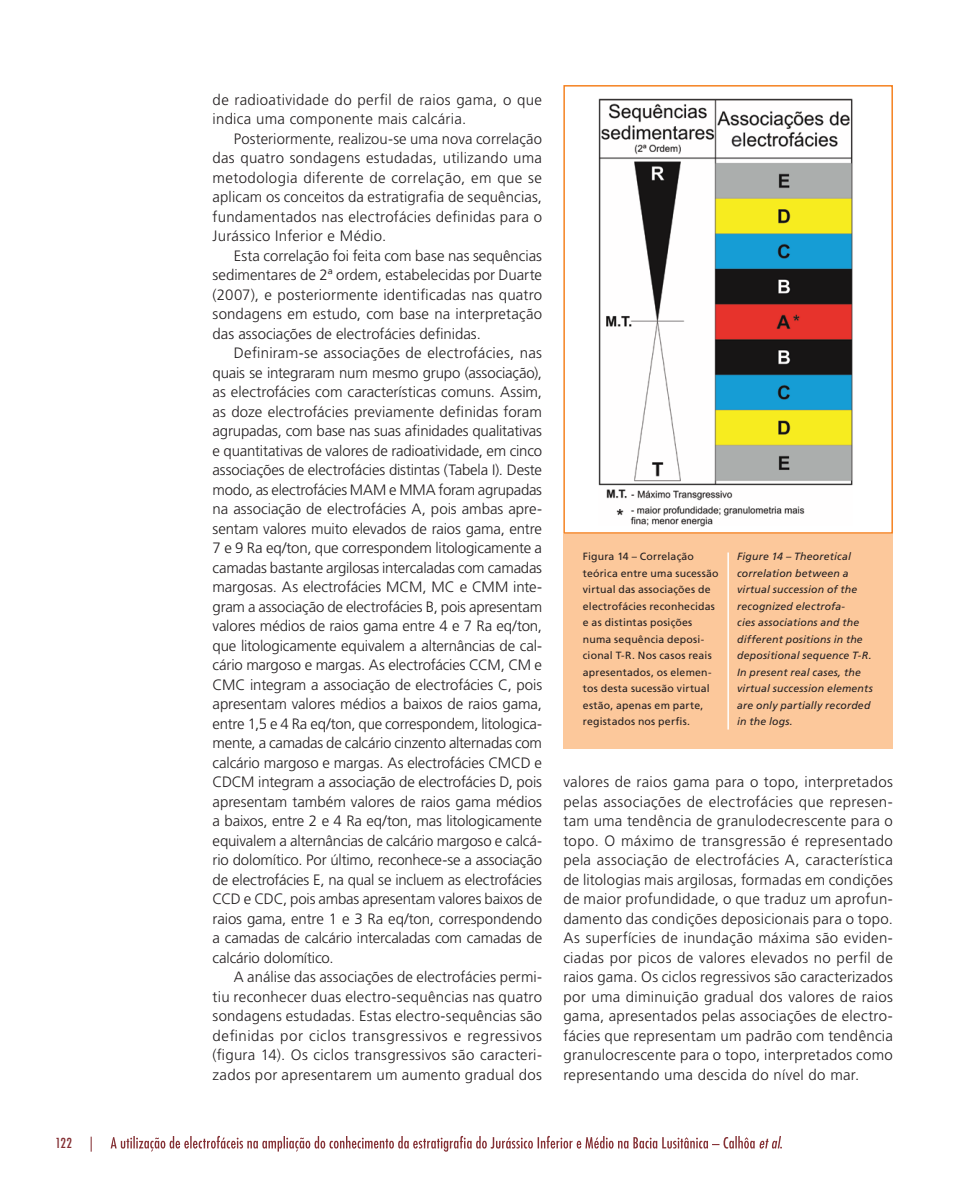
<style>
.page{position:relative;width:978px;height:1191px;background:#fff}
.page>*{position:absolute;margin:0;border:0;box-sizing:border-box;transform-origin:0 0}
.t1{font:300 15px/19.5px "Frutiger LT Std";letter-spacing:.015em;color:#231f20;text-align:justify}
.t2{font:condensed 13.5px "Futura Std";color:#843034}
.t3{font:10.5px/16.5px "Frutiger LT Std";letter-spacing:.02em;color:#231f20}
.t4{font:italic 10.5px/16.5px "Frutiger LT Std";letter-spacing:.015em;color:#231f20}
</style>
<div class="page">
<svg style="left:91px;top:1135px;width:691px;height:16px"></svg>
<div style="left:563px;top:534px;width:330px;height:214px;background:#fcc89b"></div>
<hr style="left:727px;top:552px;width:2px;height:177px;background:#fff">
<img style="left:598px;top:98px;width:255px;height:429px">
<div style="left:563px;top:85px;width:330px;height:449px;border:2px solid #f58220"></div>
<p class="t2" style="left:55px;top:1135px;width:18px">122</p>
<p class="t1" style="left:213px;top:90px;width:331px">de radioatividade do perfil de raios gama, o que indica uma componente mais calcária.</p>
<p class="t1" style="left:213px;top:129px;width:331px;text-indent:21px">Posteriormente, realizou-se uma nova correlação das quatro sondagens estudadas, utilizando uma metodologia diferente de correlação, em que se aplicam os conceitos da estratigrafia de sequências, fundamentados nas electrofácies definidas para o Jurássico Inferior e Médio.</p>
<p class="t1" style="left:213px;top:246px;width:331px;text-indent:21px">Esta correlação foi feita com base nas sequências sedimentares de 2ª ordem, estabelecidas por Duarte (2007), e posteriormente identificadas nas quatro sondagens em estudo, com base na interpretação das associações de electrofácies definidas.</p>
<p class="t1" style="left:213px;top:343px;width:331px;text-indent:21px">Definiram-se associações de electrofácies, nas quais se integraram num mesmo grupo (associação), as electrofácies com características comuns. Assim, as doze electrofácies previamente definidas foram agrupadas, com base nas suas afinidades qualitativas e quantitativas de valores de radioatividade, em cinco associações de electrofácies distintas (Tabela I). Deste modo, as electrofácies MAM e MMA foram agrupadas na associação de electrofácies A, pois ambas apre&shy;sentam valores muito elevados de raios gama, entre 7 e 9 Ra eq/ton, que correspondem litologicamente a camadas bastante argilosas intercaladas com camadas margosas. As electrofácies MCM, MC e CMM inte&shy;gram a associação de electrofácies B, pois apresentam valores médios de raios gama entre 4 e 7 Ra eq/ton, que litologicamente equivalem a alternâncias de cal&shy;cário margoso e margas. As electrofácies CCM, CM e CMC integram a associação de electrofácies C, pois apresentam valores médios a baixos de raios gama, entre 1,5 e 4 Ra eq/ton, que correspondem, litologica&shy;mente, a camadas de calcário cinzento alternadas com calcário margoso e margas. As electrofácies CMCD e CDCM integram a associação de electrofácies D, pois apresentam também valores de raios gama médios a baixos, entre 2 e 4 Ra eq/ton, mas litologicamente equivalem a alternâncias de calcário margoso e calcá&shy;rio dolomítico. Por último, reconhece-se a associação de electrofácies E, na qual se incluem as electrofácies CCD e CDC, pois ambas apresentam valores baixos de raios gama, entre 1 e 3 Ra eq/ton, correspondendo a camadas de calcário intercaladas com camadas de calcário dolomítico.</p>
<p class="t1" style="left:213px;top:967px;width:331px;text-indent:21px">A análise das associações de electrofácies permi&shy;tiu reconhecer duas electro-sequências nas quatro sondagens estudadas. Estas electro-sequências são definidas por ciclos transgressivos e regressivos (figura 14). Os ciclos transgressivos são caracteri&shy;zados por apresentarem um aumento gradual dos</p>
<p class="t3" style="left:583px;top:548px;width:137px">Figura 14 – Correlação teórica entre uma sucessão virtual das associações de electrofácies reconhecidas e as distintas posições numa sequência deposi&shy;cional T-R. Nos casos reais apresentados, os elemen&shy;tos desta sucessão virtual estão, apenas em parte, registados nos perfis.</p>
<p class="t4" style="left:737px;top:548px;width:137px">Figure 14 – Theoretical correlation between a virtual succession of the recognized electrofa-<br>cies associations and the different positions in the depositional sequence T-R.<br>In present real cases, the virtual succession elements are only partially recorded in the logs.</p>
<p class="t1" style="left:563px;top:772px;width:331px">valores de raios gama para o topo, interpretados pelas associações de electrofácies que represen&shy;tam uma tendência de granulodecrescente para o topo. O máximo de transgressão é representado pela associação de electrofácies A, característica de litologias mais argilosas, formadas em condições de maior profundidade, o que traduz um aprofun&shy;damento das condições deposicionais para o topo.<br>As superfícies de inundação máxima são eviden&shy;ciadas por picos de valores elevados no perfil de raios gama. Os ciclos regressivos são caracterizados por uma diminuição gradual dos valores de raios gama, apresentados pelas associações de electro&shy;fácies que representam um padrão com tendência granulocrescente para o topo, interpretados como representando uma descida do nível do mar.</p>
</div>
